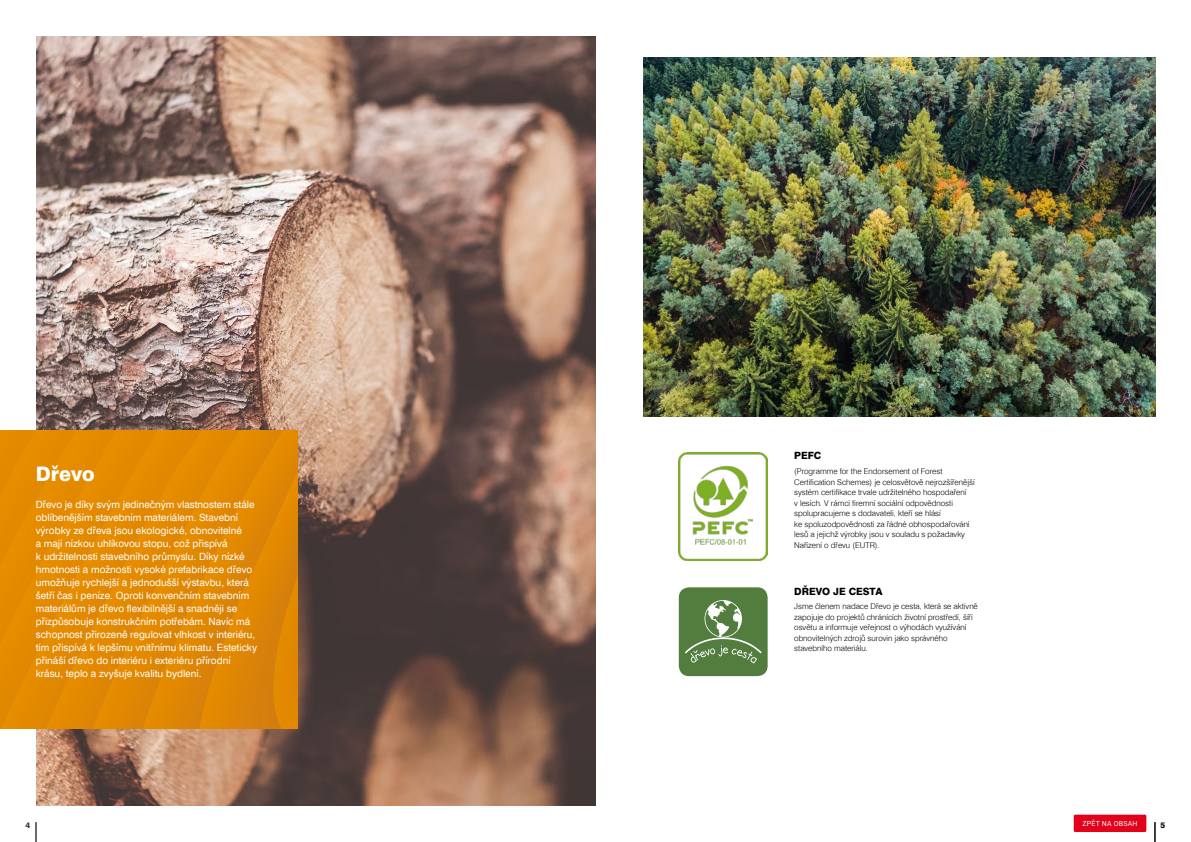
<style>
.page{position:relative;width:1191px;height:842px;background:#fff}
.page>*{position:absolute;margin:0;border:0;box-sizing:border-box;transform-origin:0 0}
.t1{font:800 20px "Swiss 721 TL";color:#fff}
.t2{font:10px/13px "Swiss 721 TL";color:#fff}
.t3{font:800 10px "Swiss 721 TL";color:#000}
.t4{font:300 8px/10.5px "Swiss 721 TL";color:#000}
.t5{font:800 8px "Swiss 721 TL";color:#383937}
.t6{font:800 8px "Swiss 721 TL";color:#000}
.t7{font:7px "Roboto";letter-spacing:.035em;color:#fff}
</style>
<div class="page">
<div style="left:1073px;top:814px;width:73px;height:18px;background:#e2001a;border-radius:2px"></div>
<div style="left:1073px;top:814px;width:74px;height:19px;border:1px solid #fff;border-radius:2px"></div>
<img style="left:36px;top:36px;width:560px;height:770px">
<img style="left:0;top:431px;width:298px;height:297px">
<svg style="left:36px;top:822px;width:1px;height:20px"></svg>
<img style="left:643px;top:57px;width:512px;height:359px">
<img style="left:679px;top:452px;width:88px;height:108px">
<div style="left:679px;top:587px;width:88px;height:89px;background:#537c3f;border-radius:10px"></div>
<svg style="left:685px;top:600px;width:76px;height:63px"></svg>
<svg style="left:1154px;top:822px;width:1px;height:20px"></svg>
<h1 class="t1" style="left:36px;top:461px;width:61px">Dřevo</h1>
<p class="t2" style="left:36px;top:498px;width:223px">Dřevo je díky svým jedinečným vlastnostem stále oblíbenějším stavebním materiálem. Stavební výrobky ze dřeva jsou ekologické, obnovitelné<br>a mají nízkou uhlíkovou stopu, což přispívá<br>k udržitelnosti stavebního průmyslu. Díky nízké hmotnosti a možnosti vysoké prefabrikace dřevo umožňuje rychlejší a jednodušší výstavbu, která šetří čas i peníze. Oproti konvenčním stavebním materiálům je dřevo flexibilnější a snadněji se přizpůsobuje konstrukčním potřebám. Navíc má schopnost přirozeně regulovat vlhkost v interiéru, tím přispívá k lepšímu vnitřnímu klimatu. Esteticky přináší dřevo do interiéru i exteriéru přírodní krásu, teplo a zvyšuje kvalitu bydlení.</p>
<p class="t3" style="left:794px;top:449px;width:29px">PEFC</p>
<p class="t4" style="left:794px;top:466px;width:182px">(Programme for the Endorsement of Forest Certification Schemes) je celosvětově nejrozšířenější systém certifikace trvale udržitelného hospodaření<br>v lesích. V rámci firemní sociální odpovědnosti spolupracujeme s dodavateli, kteří se hlásí<br>ke spoluzodpovědnosti za řádné obhospodařování lesů a jejichž výrobky jsou v souladu s požadavky Nařízení o dřevu (EUTR).</p>
<p class="t3" style="left:794px;top:584px;width:90px">DŘEVO JE CESTA</p>
<p class="t4" style="left:794px;top:601px;width:185px">Jsme členem nadace Dřevo je cesta, která se aktivně zapojuje do projektů chránících životní prostředí, šíří osvětu a informuje veřejnost o výhodách využívání obnovitelných zdrojů surovin jako správného stavebního materiálu.</p>
<p class="t5" style="left:26px;top:820px;width:6px">4</p>
<p class="t7" style="left:1082px;top:818px;width:56px">ZPĚT NA OBSAH</p>
<p class="t6" style="left:1160px;top:820px;width:6px">5</p>
</div>
